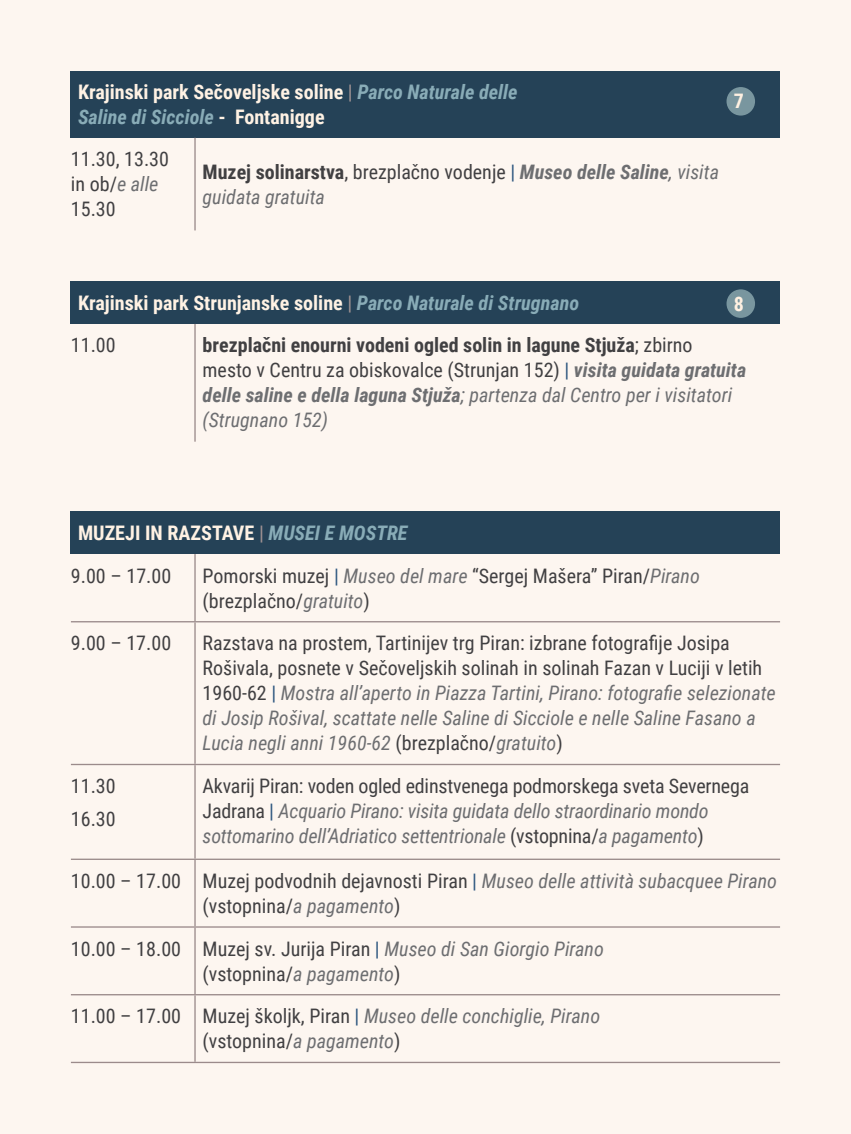
<style>
.page{position:relative;width:851px;height:1134px;background:#fff}
.page>*{position:absolute;margin:0;border:0;box-sizing:border-box;transform-origin:0 0}
.t1{font:italic 20px/25px "Roboto Condensed";color:#6d6e71}
.t2{font:20px/25px "Roboto Condensed";color:#414042}
.t3{font:italic 700 20px/25px "Roboto Condensed";color:#6d6e71}
.t4{font:700 20px/42.8px "Roboto Condensed";color:#fff2e4}
.t5{font:700 20px "Roboto Condensed";color:#fff1e2}
.s1{font-weight:400;color:#a29494}
.s2{font-style:italic;color:#89acb7}
.s3{font-style:italic;color:#6d6e71}
.s4{font-weight:700;font-style:normal;color:#414042}
.s5{font-style:normal;color:#414042}
.s6{font-style:normal;color:#2d567f}
.s7{font-weight:700}
.s8{font-weight:400;color:#414042}
.s9{font-weight:400;font-style:normal;color:#414042}
.s10{font-weight:400;font-style:normal;color:#2d567f}
.s11{font-weight:400}
.s12{color:#2d567f}
</style>
<div class="page">
<div style="left:0;top:0;width:850px;height:1134px;background:#fdf6f0"></div>
<div style="left:71px;top:71px;width:709px;height:67px;background:#254257"></div>
<hr style="left:194px;top:138px;width:2px;height:92px;background:#9b8b8b">
<div style="left:71px;top:281px;width:709px;height:43px;background:#254257"></div>
<hr style="left:194px;top:324px;width:2px;height:118px;background:#9b8b8b">
<div style="left:726px;top:87px;width:29px;height:29px;background:#79969f;border-radius:50%"></div>
<div style="left:726px;top:289px;width:29px;height:29px;background:#79969f;border-radius:50%"></div>
<div style="left:71px;top:511px;width:709px;height:43px;background:#254257"></div>
<hr style="left:194px;top:554px;width:2px;height:67px;background:#9b8b8b">
<hr style="left:71px;top:621px;width:124px;height:1px;background:#9b8b8b">
<hr style="left:195px;top:621px;width:585px;height:1px;background:#9b8b8b">
<hr style="left:194px;top:622px;width:2px;height:142px;background:#9b8b8b">
<hr style="left:71px;top:764px;width:124px;height:1px;background:#9b8b8b">
<hr style="left:195px;top:764px;width:585px;height:1px;background:#9b8b8b">
<hr style="left:194px;top:765px;width:2px;height:94px;background:#9b8b8b">
<hr style="left:71px;top:859px;width:124px;height:1px;background:#9b8b8b">
<hr style="left:195px;top:859px;width:585px;height:1px;background:#9b8b8b">
<hr style="left:194px;top:860px;width:2px;height:66px;background:#9b8b8b">
<hr style="left:71px;top:926px;width:124px;height:2px;background:#9b8b8b">
<hr style="left:195px;top:926px;width:585px;height:2px;background:#9b8b8b">
<hr style="left:194px;top:928px;width:2px;height:66px;background:#9b8b8b">
<hr style="left:71px;top:994px;width:124px;height:1px;background:#9b8b8b">
<hr style="left:195px;top:994px;width:585px;height:1px;background:#9b8b8b">
<hr style="left:194px;top:995px;width:2px;height:67px;background:#9b8b8b">
<hr style="left:71px;top:1062px;width:124px;height:1px;background:#9b8b8b">
<hr style="left:195px;top:1062px;width:585px;height:1px;background:#9b8b8b">
<p class="t4" style="left:78px;top:80px;width:441px;line-height:24px">Krajinski park Sečoveljske soline <span class="s1">|</span> <span class="s2">Parco Naturale delle<br>Saline di Sicciole</span> - Fontanigge</p>
<p class="t2" style="left:71px;top:146px;width:100px">11.30, 13.30 in ob/<span class="s3">e alle<br></span>15.30</p>
<p class="t1" style="left:202px;top:158px;width:518px"><span class="s4">Muzej solinarstva</span><span class="s5">, brezplačno vodenje</span> <span class="s6">|</span> <span class="s7">Museo delle Saline</span>, visita guidata gratuita</p>
<p class="t5" style="left:733px;top:87px;width:12px">7</p>
<p class="t4" style="left:71px;top:281px;width:509px;text-indent:7px">Krajinski park Strunjanske soline <span class="s1">|</span> <span class="s2">Parco Naturale di Strugnano<br></span><span class="s8">11.00</span></p>
<p class="t5" style="left:733px;top:289px;width:12px">8</p>
<p class="t3" style="left:202px;top:332px;width:545px"><span class="s5">brezplačni enourni vodeni ogled solin in lagune Stjuža</span><span class="s9">; zbirno mesto v Centru za obiskovalce (Strunjan 152)</span> <span class="s10">|</span> visita guidata gratuita delle saline e della laguna Stjuža<span class="s11">; partenza dal Centro per i visitatori (Strugnano 152)</span></p>
<p class="t4" style="left:71px;top:511px;width:338px;text-indent:7px">MUZEJI IN RAZSTAVE <span class="s1">|</span> <span class="s2">MUSEI E MOSTRE<br></span><span class="s8">9.00 – 17.00</span></p>
<p class="t2" style="left:202px;top:562px;width:498px">Pomorski muzej <span class="s12">|</span> <span class="s3">Museo del mare</span> “Sergej Mašera” Piran/<span class="s3">Pirano </span>(brezplačno/<span class="s3">gratuito</span>)</p>
<p class="t2" style="left:71px;top:630px;width:102px">9.00 – 17.00</p>
<p class="t1" style="left:202px;top:630px;width:574px"><span class="s5">Razstava na prostem, Tartinijev trg Piran: izbrane fotografije Josipa Rošivala, posnete v Sečoveljskih solinah in solinah Fazan v Luciji v letih 1960-62</span> <span class="s6">|</span> Mostra all’aperto in Piazza Tartini, Pirano: fotografie selezionate di Josip Rošival, scattate nelle Saline di Sicciole e nelle Saline Fasano a Lucia negli anni 1960-62 <span class="s5">(brezplačno/</span>gratuito<span class="s5">)</span></p>
<p class="t2" style="left:71px;top:769px;width:46px;line-height:32.5px">11.30<br>16.30</p>
<p class="t1" style="left:202px;top:773px;width:548px"><span class="s5">Akvarij Piran: voden ogled edinstvenega podmorskega sveta Severnega<br>Jadrana</span> <span class="s6">|</span> Acquario Pirano: visita guidata dello straordinario mondo sottomarino dell’Adriatico settentrionale <span class="s5">(vstopnina/</span>a pagamento<span class="s5">)</span></p>
<p class="t2" style="left:202px;top:867px;width:576px;text-indent:-132px">10.00 – 17.00 Muzej podvodnih dejavnosti Piran <span class="s12">|</span> <span class="s3">Museo delle attività subacquee Pirano </span>(vstopnina/<span class="s3">a pagamento</span>)</p>
<p class="t2" style="left:202px;top:935px;width:403px;text-indent:-132px">10.00 – 18.00 Muzej sv. Jurija Piran <span class="s12">|</span> <span class="s3">Museo di San Giorgio Pirano </span>(vstopnina/<span class="s3">a pagamento</span>)</p>
<p class="t2" style="left:202px;top:1003px;width:399px;text-indent:-132px">11.00 – 17.00 Muzej školjk, Piran <span class="s12">|</span> <span class="s3">Museo delle conchiglie, Pirano </span>(vstopnina/<span class="s3">a pagamento</span>)</p>
</div>
